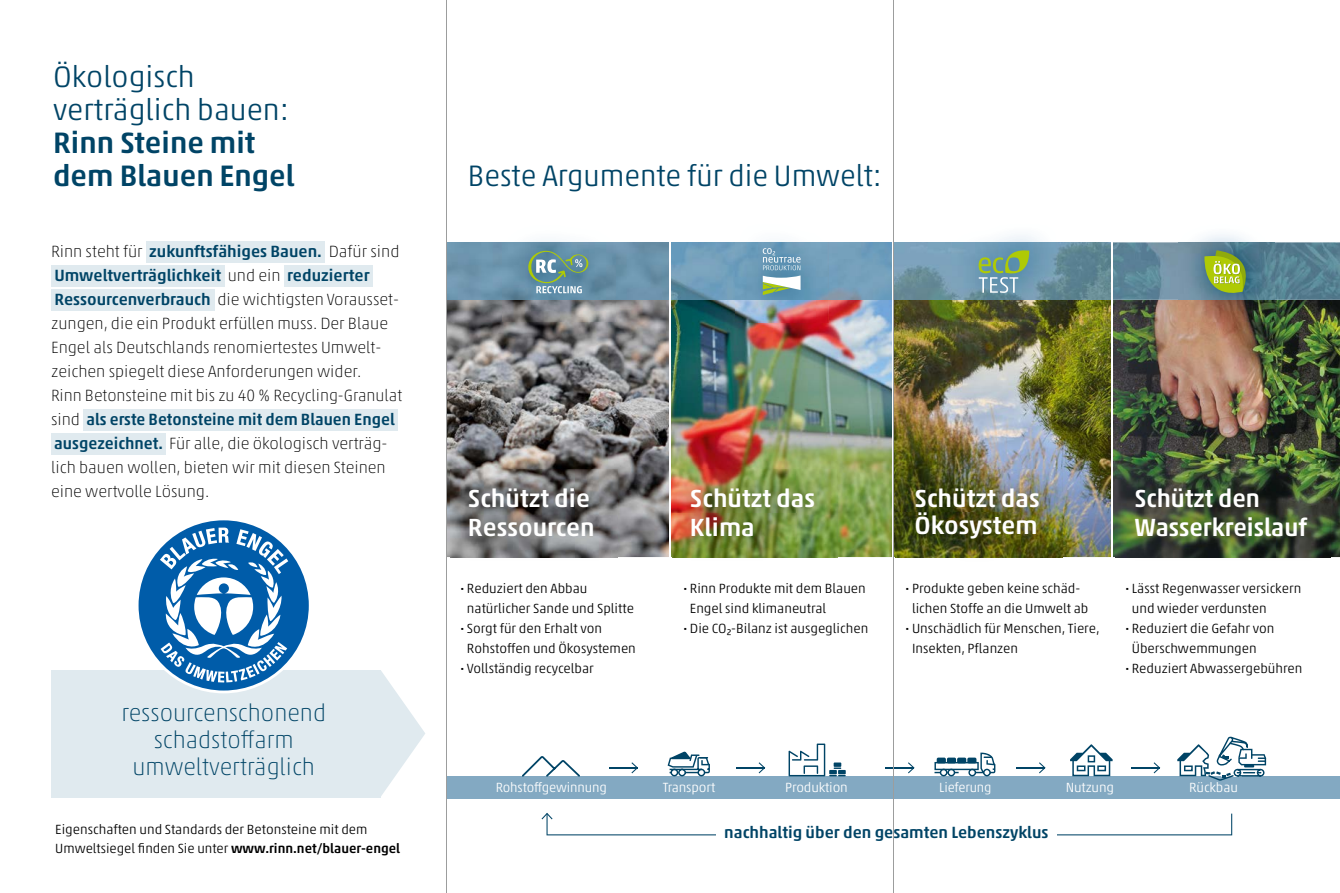
<style>
.page{position:relative;width:1340px;height:893px;background:#fff}
.page>*{position:absolute;margin:0;border:0;box-sizing:border-box;transform-origin:0 0}
.t1{font:300 30px/33px "Akko Std";color:#046}
.t2{font:500 30px/33px "Akko Std";color:#046}
.t3{font:500 25.2px/28.8px "Akko Std";color:#fff}
.t4{font:100 24px/27px "Akko Std";color:#046;text-align:center}
.t5{font:100 16.5px/24px "Akko Std";color:#000}
.t6{font:500 16.5px "Akko Std";color:#046}
.t7{font:300 13.5px/19.2px "Akko Std";color:#000}
.t8{font:300 13.5px "Akko Std";letter-spacing:-.01em;color:#fff}
.s1{font-weight:500;color:#046}
.s2{font-weight:500}
</style>
<div class="page">
<img style="left:447px;top:300px;width:892px;height:257px">
<div style="left:51px;top:670px;width:330px;height:128px;background:#e0eaef"></div>
<svg style="left:381px;top:671px;width:44px;height:125px"></svg>
<img style="left:616px;top:242px;width:120px;height:58px">
<img style="left:828px;top:242px;width:124px;height:58px">
<img style="left:1056px;top:242px;width:283px;height:58px">
<img style="left:447px;top:242px;width:55px;height:58px">
<img style="left:502px;top:241px;width:114px;height:81px">
<svg style="left:524px;top:250px;width:66px;height:43px;background:#759ca0"></svg>
<img style="left:1178px;top:234px;width:96px;height:87px">
<svg style="left:1204px;top:248px;width:53px;height:55px;background:#7b995e"></svg>
<img style="left:952px;top:235px;width:104px;height:86px">
<svg style="left:978px;top:246px;width:51px;height:47px;background:#7da595"></svg>
<div style="left:446px;top:776px;width:893px;height:23px;background:#83a9c2"></div>
<svg style="left:1070px;top:744px;width:42px;height:32px"></svg>
<svg style="left:609px;top:762px;width:29px;height:11px"></svg>
<svg style="left:736px;top:762px;width:29px;height:11px"></svg>
<svg style="left:885px;top:762px;width:29px;height:11px"></svg>
<svg style="left:1016px;top:762px;width:29px;height:11px"></svg>
<svg style="left:1131px;top:762px;width:29px;height:11px"></svg>
<svg style="left:667px;top:752px;width:43px;height:24px"></svg>
<svg style="left:934px;top:753px;width:61px;height:23px"></svg>
<svg style="left:788px;top:744px;width:57px;height:32px"></svg>
<svg style="left:541px;top:813px;width:691px;height:22px"></svg>
<hr style="left:669px;top:239px;width:1px;height:319px;background:#fff">
<hr style="left:892px;top:239px;width:2px;height:319px;background:#fff">
<hr style="left:1111px;top:239px;width:2px;height:319px;background:#fff">
<img style="left:736px;top:242px;width:92px;height:80px">
<svg style="left:762px;top:248px;width:38px;height:47px"></svg>
<svg style="left:139px;top:520px;width:170px;height:170px"></svg>
<div style="left:716px;top:826px;width:340px;height:31px;background:#fff"></div>
<div style="left:146px;top:241px;width:179px;height:21px;background:#e0eaef"></div>
<div style="left:51px;top:265px;width:173px;height:21px;background:#e0eaef"></div>
<div style="left:284px;top:265px;width:89px;height:21px;background:#e0eaef"></div>
<div style="left:51px;top:289px;width:163px;height:21px;background:#e0eaef"></div>
<div style="left:83px;top:409px;width:315px;height:21px;background:#e0eaef"></div>
<div style="left:51px;top:433px;width:115px;height:21px;background:#e0eaef"></div>
<img style="left:450px;top:469px;width:168px;height:89px">
<img style="left:672px;top:469px;width:165px;height:89px">
<img style="left:896px;top:469px;width:166px;height:89px">
<img style="left:1115px;top:469px;width:215px;height:89px">
<svg style="left:522px;top:756px;width:58px;height:21px"></svg>
<svg style="left:1177px;top:737px;width:89px;height:44px"></svg>
<hr style="left:446px;top:0;width:1px;height:893px;background:#9c9d9d">
<hr style="left:893px;top:0;width:1px;height:893px;background:#9c9d9d">
<h1 class="t1" style="left:53px;top:60px;width:237px">Ökologisch verträglich bauen:</h1>
<h1 class="t2" style="left:53px;top:126px;width:243px">Rinn Steine mit dem Blauen Engel</h1>
<p class="t5" style="left:51px;top:240px;width:352px">Rinn steht für <span class="s1">zukunftsfähiges Bauen.</span> Dafür sind <span class="s1">Umweltverträglichkeit</span> und ein <span class="s1">reduzierter Ressourcenverbrauch</span> die wichtigsten Vorausset&shy;zungen, die ein Produkt erfüllen muss. Der Blaue Engel als Deutschlands renomiertestes Umwelt&shy;zeichen spiegelt diese Anforderungen wider.<br>Rinn Betonsteine mit bis zu 40 % Recycling-Granulat sind <span class="s1">als erste Betonsteine mit dem Blauen Engel ausgezeichnet.</span> Für alle, die ökologisch verträg&shy;lich bauen wollen, bieten wir mit diesen Steinen eine wertvolle Lösung.</p>
<h3 class="t4" style="left:121px;top:699px;width:206px">ressourcenschonend schadstoffarm umweltverträglich</h3>
<p class="t7" style="left:55px;top:820px;width:346px">Eigenschaften und Standards der Betonsteine mit dem<br>Umweltsiegel finden Sie unter <span class="s2">www.rinn.net/blauer-engel</span></p>
<h1 class="t1" style="left:468px;top:159px;width:415px">Beste Argumente für die Umwelt:</h1>
<h2 class="t3" style="left:468px;top:484px;width:128px">Schützt die<br>Ressourcen</h2>
<h2 class="t3" style="left:690px;top:484px;width:127px">Schützt das<br>Klima</h2>
<h2 class="t3" style="left:914px;top:484px;width:127px;line-height:27px">Schützt das<br>Ökosystem</h2>
<h2 class="t3" style="left:1134px;top:484px;width:174px">Schützt den<br>Wasserkreislauf</h2>
<p class="t7" style="left:460px;top:579px;width:129px"><span class="s2">∙</span> Reduziert den Abbau</p>
<p class="t7" style="left:467px;top:599px;width:168px">natürlicher Sande und Splitte</p>
<p class="t7" style="left:460px;top:618px;width:143px"><span class="s2">∙</span> Sorgt für den Erhalt von</p>
<p class="t7" style="left:467px;top:638px;width:170px">Rohstoffen und Ökosystemen</p>
<p class="t7" style="left:460px;top:658px;width:135px"><span class="s2">∙</span> Vollständig recycelbar</p>
<p class="t7" style="left:683px;top:579px;width:184px"><span class="s2">∙</span> Rinn Produkte mit dem Blauen</p>
<p class="t7" style="left:690px;top:599px;width:138px">Engel sind klimaneutral</p>
<p class="t7" style="left:683px;top:618px;width:186px"><span class="s2">∙</span> Die CO₂-Bilanz ist ausgeglichen</p>
<p class="t7" style="left:905px;top:579px;width:176px"><span class="s2">∙</span> Produkte geben keine schäd-</p>
<p class="t7" style="left:912px;top:599px;width:178px">lichen Stoffe an die Umwelt ab</p>
<p class="t7" style="left:905px;top:618px;width:195px"><span class="s2">∙</span> Unschädlich für Menschen, Tiere,</p>
<p class="t7" style="left:912px;top:638px;width:108px">Insekten, Pflanzen</p>
<p class="t7" style="left:1125px;top:579px;width:177px"><span class="s2">∙</span> Lässt Regenwasser versickern</p>
<p class="t7" style="left:1131px;top:599px;width:136px">und wieder verdunsten</p>
<p class="t7" style="left:1125px;top:618px;width:150px"><span class="s2">∙</span> Reduziert die Gefahr von</p>
<p class="t7" style="left:1131px;top:638px;width:126px">Überschwemmungen</p>
<p class="t7" style="left:1125px;top:658px;width:178px"><span class="s2">∙</span> Reduziert Abwassergebühren</p>
<p class="t8" style="left:495px;top:779px;width:113px">Rohstoffgewinnung</p>
<p class="t8" style="left:663px;top:779px;width:54px">Transport</p>
<p class="t8" style="left:785px;top:779px;width:64px">Produktion</p>
<p class="t8" style="left:939px;top:779px;width:54px">Lieferung</p>
<p class="t8" style="left:1065px;top:779px;width:50px">Nutzung</p>
<p class="t8" style="left:1189px;top:779px;width:50px">Rückbau</p>
<p class="t6" style="left:724px;top:822px;width:326px">nachhaltig über den gesamten Lebenszyklus</p>
</div>
